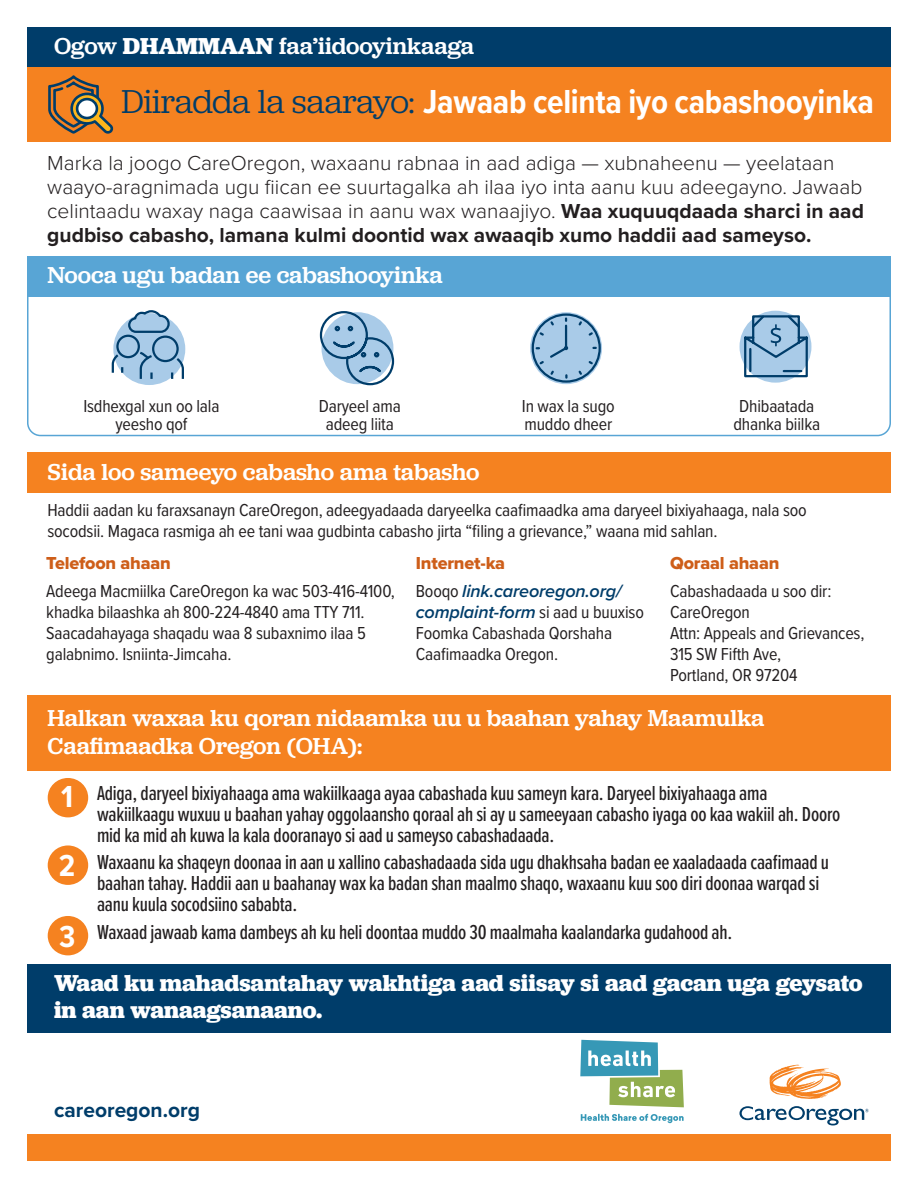
<style>
.page{position:relative;width:918px;height:1188px;background:#fff}
.page>*{position:absolute;margin:0;border:0;box-sizing:border-box;transform-origin:0 0}
.t1{font:700 34.5px "Proxima Nova Cond";letter-spacing:-.01em;color:#fff}
.icon2_text{font:700 31.5px "Proxima Nova Cond";color:#fff}
.t2{font:500 24px/28.8px "Jubilat";color:#fff}
.t3{font:700 24px/27px "Jubilat";color:#fff}
.icon2_text-2{font:500 21px/21px "Proxima Nova Ex Cn";letter-spacing:-.01em;color:#231f20}
.text-1{font:300 21px/24px "Proxima Nova";color:#231f20}
.t4{font:700 21px "Proxima Nova";color:#003d6a}
.icon_text{font:18px/21px "Proxima Nova Cond";letter-spacing:-.01em;color:#231f20}
.phone_online_writing{font:18px "Proxima Nova Extrabld";letter-spacing:-.01em;color:#ce5e19}
.s1{font-weight:700}
.s2{font-family:"Jubilat";font-weight:400;color:#003d6a}
.s3{font-family:"Proxima Nova";font-weight:600;font-style:italic;color:#003d6a}
</style>
<div class="page">
<div style="left:27px;top:273px;width:864px;height:163px;border:2px solid #58a5d5;border-radius:13px"></div>
<div style="left:27px;top:27px;width:864px;height:41px;background:#003d6a"></div>
<div style="left:27px;top:68px;width:864px;height:74px;background:#f58220"></div>
<svg style="left:770px;top:1065px;width:71px;height:34px"></svg>
<svg style="left:739px;top:1106px;width:130px;height:19px"></svg>
<div style="left:27px;top:1134px;width:864px;height:27px;background:#f58220"></div>
<svg style="left:48px;top:75px;width:66px;height:59px"></svg>
<div style="left:77px;top:99px;width:20px;height:19px;background:#fff;border-radius:50%"></div>
<div style="left:76px;top:98px;width:22px;height:21px;border:3px solid #003d6a;border-radius:50%"></div>
<svg style="left:581px;top:1114px;width:103px;height:9px"></svg>
<svg style="left:580px;top:1040px;width:104px;height:67px"></svg>
<div style="left:27px;top:257px;width:864px;height:40px;background:#58a5d5"></div>
<div style="left:27px;top:964px;width:864px;height:69px;background:#003d6a"></div>
<div style="left:48px;top:778px;width:40px;height:39px;background:#f58220;border-radius:50%"></div>
<div style="left:48px;top:845px;width:40px;height:40px;background:#f58220;border-radius:50%"></div>
<div style="left:48px;top:916px;width:40px;height:39px;background:#f58220;border-radius:50%"></div>
<svg style="left:111px;top:310px;width:74px;height:71px"></svg>
<div style="left:740px;top:311px;width:71px;height:72px;background:#a9cbe8;border-radius:50%"></div>
<svg style="left:742px;top:313px;width:68px;height:65px"></svg>
<svg style="left:531px;top:312px;width:71px;height:72px"></svg>
<div style="left:27px;top:452px;width:864px;height:40px;background:#f58220"></div>
<div style="left:27px;top:696px;width:864px;height:75px;background:#f58220"></div>
<svg style="left:319px;top:311px;width:76px;height:75px"></svg>
<p class="t2" style="left:54px;top:30px;width:421px">Ogow <span class="s1">DHAMMAAN</span> faa’iidooyinkaaga</p>
<p class="t1" style="left:122px;top:76px;width:754px"><span class="s2">Diiradda la saarayo:</span> Jawaab celinta iyo cabashooyinka</p>
<p class="text-1" style="left:47px;top:150px;width:818px">Marka la joogo CareOregon, waxaanu rabnaa in aad adiga — xubnaheenu — yeelataan waayo-aragnimada ugu fiican ee suurtagalka ah ilaa iyo inta aanu kuu adeegayno. Jawaab celintaadu waxay naga caawisaa in aanu wax wanaajiyo. <span class="s1">Waa xuquuqdaada sharci in aad gudbiso cabasho, lamana kulmi doontid wax awaaqib xumo haddii aad sameyso.</span></p>
<p class="t2" style="left:48px;top:260px;width:397px">Nooca ugu badan ee cabashooyinka</p>
<p class="icon_text" style="left:83px;top:396px;width:138px;line-height:18px;text-align:center">Isdhexgal xun oo lala yeesho qof</p>
<p class="icon_text" style="left:319px;top:396px;width:84px;line-height:18px;text-align:center">Daryeel ama adeeg liita</p>
<p class="icon_text" style="left:522px;top:396px;width:94px;line-height:18px">In wax la sugo muddo dheer</p>
<p class="icon_text" style="left:733px;top:396px;width:88px;line-height:18px;text-align:center">Dhibaatada dhanka biilka</p>
<p class="t2" style="left:48px;top:457px;width:434px">Sida loo sameeyo cabasho ama tabasho</p>
<p class="icon_text" style="left:47px;top:499px;width:761px">Haddii aadan ku faraxsanayn CareOregon, adeegyadaada daryeelka caafimaadka ama daryeel bixiyahaaga, nala soo socodsii. Magaca rasmiga ah ee tani waa gudbinta cabasho jirta “filing a grievance,” waana mid sahlan.</p>
<p class="phone_online_writing" style="left:46px;top:550px;width:126px">Telefoon ahaan</p>
<p class="icon_text" style="left:46px;top:580px;width:350px">Adeega Macmiilka CareOregon ka wac 503-416-4100, khadka bilaashka ah 800-224-4840 ama TTY 711.<br>Saacadahayaga shaqadu waa 8 subaxnimo ilaa 5 galabnimo. Isniinta-Jimcaha.</p>
<p class="phone_online_writing" style="left:670px;top:550px;width:111px">Qoraal ahaan</p>
<p class="icon_text" style="left:670px;top:580px;width:196px">Cabashadaada u soo dir:<br>CareOregon<br>Attn: Appeals and Grievances,<br>315 SW Fifth Ave,<br>Portland, OR 97204</p>
<p class="phone_online_writing" style="left:416px;top:550px;width:91px">Internet-ka</p>
<p class="icon_text" style="left:416px;top:580px;width:230px">Booqo <span class="s3">link.careoregon.org/ complaint-form</span> si aad u buuxiso<br>Foomka Cabashada Qorshaha<br>Caafimaadka Oregon.</p>
<p class="t2" style="left:48px;top:702px;width:719px">Halkan waxaa ku qoran nidaamka uu u baahan yahay Maamulka<br>Caafimaadka Oregon (OHA):</p>
<p class="icon2_text" style="left:61px;top:774px;width:13px">1</p>
<p class="icon2_text" style="left:59px;top:843px;width:18px">2</p>
<p class="icon2_text" style="left:59px;top:913px;width:18px">3</p>
<p class="icon2_text-2" style="left:97px;top:781px;width:745px">Adiga, daryeel bixiyahaaga ama wakiilkaaga ayaa cabashada kuu sameyn kara. Daryeel bixiyahaaga ama wakiilkaagu wuxuu u baahan yahay oggolaansho qoraal ah si ay u sameeyaan cabasho iyaga oo kaa wakiil ah. Dooro mid ka mid ah kuwa la kala dooranayo si aad u sameyso cabashadaada.</p>
<p class="icon2_text-2" style="left:97px;top:851px;width:734px">Waxaanu ka shaqeyn doonaa in aan u xallino cabashadaada sida ugu dhakhsaha badan ee xaaladaada caafimaad u baahan tahay. Haddii aan u baahanay wax ka badan shan maalmo shaqo, waxaanu kuu soo diri doonaa warqad si aanu kuula socodsiino sababta.</p>
<p class="icon2_text-2" style="left:97px;top:921px;width:637px">Waxaad jawaab kama dambeys ah ku heli doontaa muddo 30 maalmaha kaalandarka gudahood ah.</p>
<p class="t3" style="left:54px;top:969px;width:810px">Waad ku mahadsantahay wakhtiga aad siisay si aad gacan uga geysato in aan wanaagsanaano.</p>
<p class="t4" style="left:54px;top:1095px;width:147px">careoregon.org</p>
</div>
